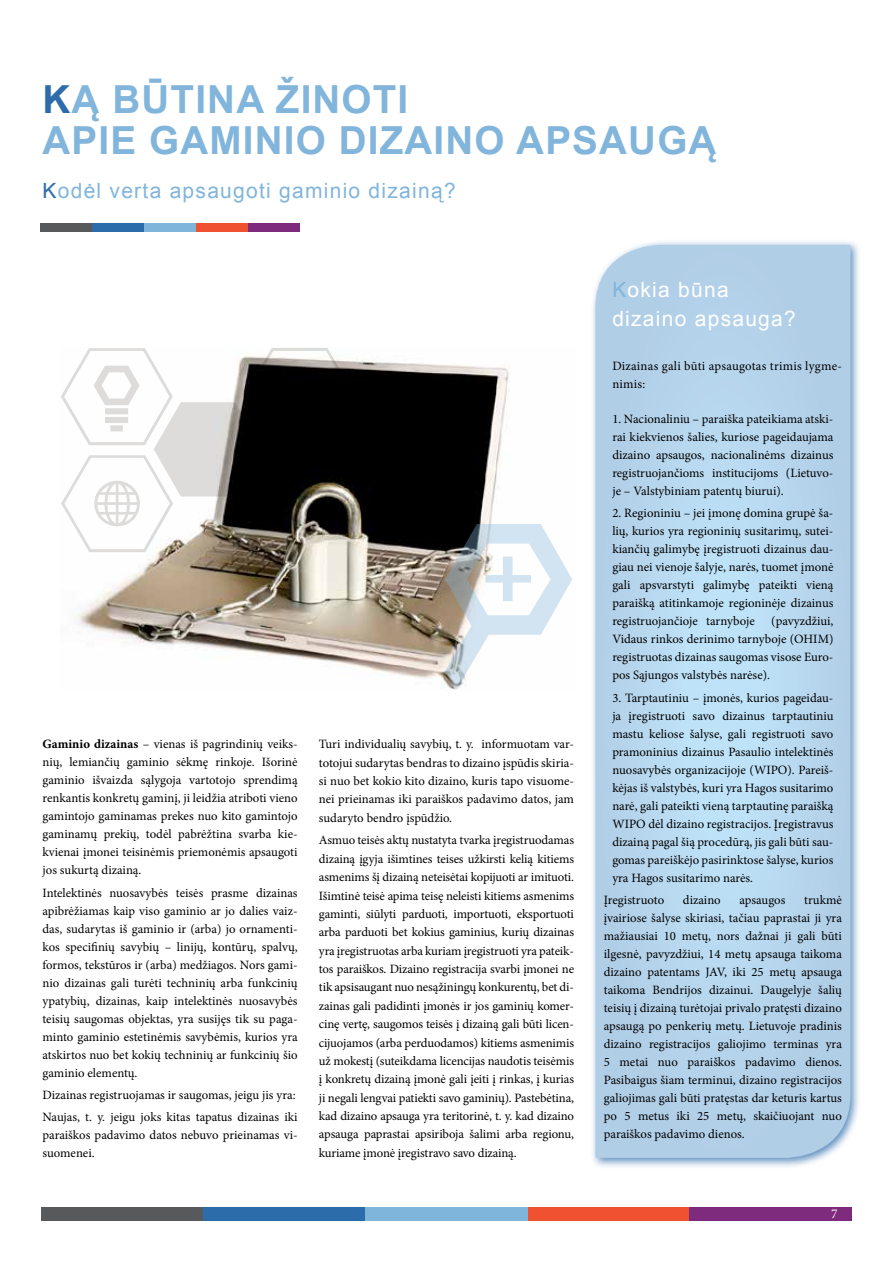
<style>
.page{position:relative;width:893px;height:1263px;background:#fff}
.page>*{position:absolute;margin:0;border:0;box-sizing:border-box;transform-origin:0 0}
.t1{font:700 38.7px/40.8px "Arial";letter-spacing:.03em;color:#81b5db}
.t2{font:21px "Arial";letter-spacing:.06em;color:#81b5db}
.t3{font:21px/28.5px "Arial";letter-spacing:.06em;color:#fff}
.t4{font:13.5px "Minion Pro";color:#fff}
.t5{font:12.75px/18px "Minion Pro";color:#000;text-align:justify}
.t6{font:12.75px/18px "Minion Pro";letter-spacing:.02em;color:#000}
.s1{color:#2d6caa}
.s2{font-weight:700}
.s3{color:#81b5db}
</style>
<div class="page">
<img style="left:77px;top:359px;width:433px;height:327px">
<svg style="left:61px;top:348px;width:295px;height:204px"></svg>
<div style="left:590px;top:240px;width:272px;height:929px;background:#2d6caa;opacity:.75"></div>
<svg style="left:595px;top:245px;width:255px;height:913px;background:#b6d5ec"></svg>
<svg style="left:445px;top:524px;width:127px;height:166px"></svg>
<div style="left:196px;top:223px;width:52px;height:9px;background:#f05130"></div>
<div style="left:40px;top:223px;width:52px;height:9px;background:#58595b"></div>
<div style="left:92px;top:223px;width:52px;height:9px;background:#2d6caa"></div>
<div style="left:144px;top:223px;width:52px;height:9px;background:#7fb4db"></div>
<div style="left:248px;top:223px;width:52px;height:9px;background:#7e2a7d"></div>
<div style="left:527px;top:1207px;width:162px;height:13px;background:#f05130"></div>
<div style="left:41px;top:1207px;width:162px;height:13px;background:#58595b"></div>
<div style="left:203px;top:1207px;width:162px;height:13px;background:#2d6caa"></div>
<div style="left:365px;top:1207px;width:162px;height:13px;background:#7fb4db"></div>
<div style="left:689px;top:1207px;width:162px;height:13px;background:#7e2a7d"></div>
<h1 class="t1" style="left:43px;top:80px;width:675px"><span class="s1">K</span>Ą BŪTINA ŽINOTI<br>APIE GAMINIO DIZAINO APSAUGĄ</h1>
<h2 class="t2" style="left:43px;top:177px;width:415px"><span class="s1">K</span>odėl verta apsaugoti gaminio dizainą?</h2>
<p class="t5" style="left:43px;top:735px;width:257px"><span class="s2">Gaminio dizainas</span> – vienas iš pagrindinių veiks&shy;nių, lemiančių gaminio sėkmę rinkoje. Išorinė gaminio išvaizda sąlygoja vartotojo sprendimą renkantis konkretų gaminį, ji leidžia atriboti vieno gamintojo gaminamas prekes nuo kito gamintojo gaminamų prekių, todėl pabrėžtina svarba kie&shy;kvienai įmonei teisinėmis priemonėmis apsaugoti jos sukurtą dizainą.</p>
<p class="t5" style="left:43px;top:883px;width:257px">Intelektinės nuosavybės teisės prasme dizainas apibrėžiamas kaip viso gaminio ar jo dalies vaiz&shy;das, sudarytas iš gaminio ir (arba) jo ornamenti&shy;kos specifinių savybių – linijų, kontūrų, spalvų, formos, tekstūros ir (arba) medžiagos. Nors gami&shy;nio dizainas gali turėti techninių arba funkcinių ypatybių, dizainas, kaip intelektinės nuosavybės teisių saugomas objektas, yra susijęs tik su paga&shy;minto gaminio estetinėmis savybėmis, kurios yra atskirtos nuo bet kokių techninių ar funkcinių šio gaminio elementų.</p>
<p class="t5" style="left:43px;top:1084px;width:257px;line-height:22.2px">Dizainas registruojamas ir saugomas, jeigu jis yra:<br>Naujas, t. y. jeigu joks kitas tapatus dizainas iki</p>
<p class="t5" style="left:43px;top:1126px;width:257px">paraiškos padavimo datos nebuvo prieinamas vi&shy;suomenei.</p>
<p class="t5" style="left:319px;top:735px;width:257px">Turi individualių savybių, t. y. informuotam var&shy;totojui sudarytas bendras to dizaino įspūdis skiria&shy;si nuo bet kokio kito dizaino, kuris tapo visuome&shy;nei prieinamas iki paraiškos padavimo datos, jam sudaryto bendro įspūdžio.</p>
<p class="t5" style="left:319px;top:831px;width:257px">Asmuo teisės aktų nustatyta tvarka įregistruodamas dizainą įgyja išimtines teises užkirsti kelią kitiems asmenims šį dizainą neteisėtai kopijuoti ar imituoti.<br>Išimtinė teisė apima teisę neleisti kitiems asmenims gaminti, siūlyti parduoti, importuoti, eksportuoti arba parduoti bet kokius gaminius, kurių dizainas yra įregistruotas arba kuriam įregistruoti yra pateik&shy;tos paraiškos. Dizaino registracija svarbi įmonei ne tik apsisaugant nuo nesąžiningų konkurentų, bet di&shy;zainas gali padidinti įmonės ir jos gaminių komer&shy;cinę vertę, saugomos teisės į dizainą gali būti licen&shy;cijuojamos (arba perduodamos) kitiems asmenimis už mokestį (suteikdama licencijas naudotis teisėmis į konkretų dizainą įmonė gali įeiti į rinkas, į kurias ji negali lengvai patiekti savo gaminių). Pastebėtina, kad dizaino apsauga yra teritorinė, t. y. kad dizaino apsauga paprastai apsiriboja šalimi arba regionu, kuriame įmonė įregistravo savo dizainą.</p>
<h2 class="t3" style="left:612px;top:276px;width:185px"><span class="s3">K</span>okia būna dizaino apsauga?</h2>
<p class="t6" style="left:612px;top:357px;width:231px">Dizainas gali būti apsaugotas trimis lygme&shy;nimis:</p>
<p class="t5" style="left:612px;top:410px;width:223px">1. Nacionaliniu – paraiška pateikiama atski&shy;rai kiekvienos šalies, kuriose pageidaujama dizaino apsaugos, nacionalinėms dizainus registruojančioms institucijoms (Lietuvo&shy;je – Valstybiniam patentų biurui).</p>
<p class="t5" style="left:612px;top:504px;width:223px">2. Regioniniu – jei įmonę domina grupė ša&shy;lių, kurios yra regioninių susitarimų, sutei&shy;kiančių galimybę įregistruoti dizainus dau&shy;giau nei vienoje šalyje, narės, tuomet įmonė gali apsvarstyti galimybę pateikti vieną paraišką atitinkamoje regioninėje dizainus registruojančioje tarnyboje</p>
<p class="t5" style="left:612px;top:612px;width:223px;text-indent:159px">(pavyzdžiui, Vidaus rinkos derinimo tarnyboje (OHIM) registruotas dizainas saugomas visose Euro&shy;pos Sąjungos valstybės narėse).</p>
<p class="t5" style="left:612px;top:689px;width:223px">3. Tarptautiniu – įmonės, kurios pageidau&shy;ja įregistruoti savo dizainus tarptautiniu mastu keliose šalyse, gali registruoti savo pramoninius dizainus Pasaulio intelektinės nuosavybės organizacijoje (WIPO). Pareiš&shy;kėjas iš valstybės, kuri yra Hagos susitarimo narė, gali pateikti vieną tarptautinę paraišką WIPO dėl dizaino registracijos. Įregistravus dizainą pagal šią procedūrą, jis gali būti sau&shy;gomas pareiškėjo pasirinktose šalyse, kurios yra Hagos susitarimo narės.</p>
<p class="t5" style="left:604px;top:891px;width:62px">Įregistruoto</p>
<p class="t5" style="left:683px;top:891px;width:39px">dizaino</p>
<p class="t5" style="left:739px;top:891px;width:47px">apsaugos</p>
<p class="t5" style="left:604px;top:891px;width:240px;text-indent:200px">trukmė įvairiose šalyse skiriasi, tačiau paprastai ji yra mažiausiai 10 metų, nors dažnai ji gali būti ilgesnė, pavyzdžiui, 14 metų apsauga taikoma dizaino patentams JAV, iki 25 metų apsauga taikoma Bendrijos dizainui. Daugelyje šalių teisių į dizainą turėtojai privalo pratęsti dizaino apsaugą po penkerių metų. Lietuvoje pradinis dizaino registracijos galiojimo terminas yra 5 metai nuo paraiškos padavimo dienos.<br>Pasibaigus šiam terminui, dizaino registracijos galiojimas gali būti pratęstas dar keturis kartus po 5 metus iki 25 metų, skaičiuojant nuo paraiškos padavimo dienos.</p>
<p class="t4" style="left:831px;top:1205px;width:8px">7</p>
</div>
